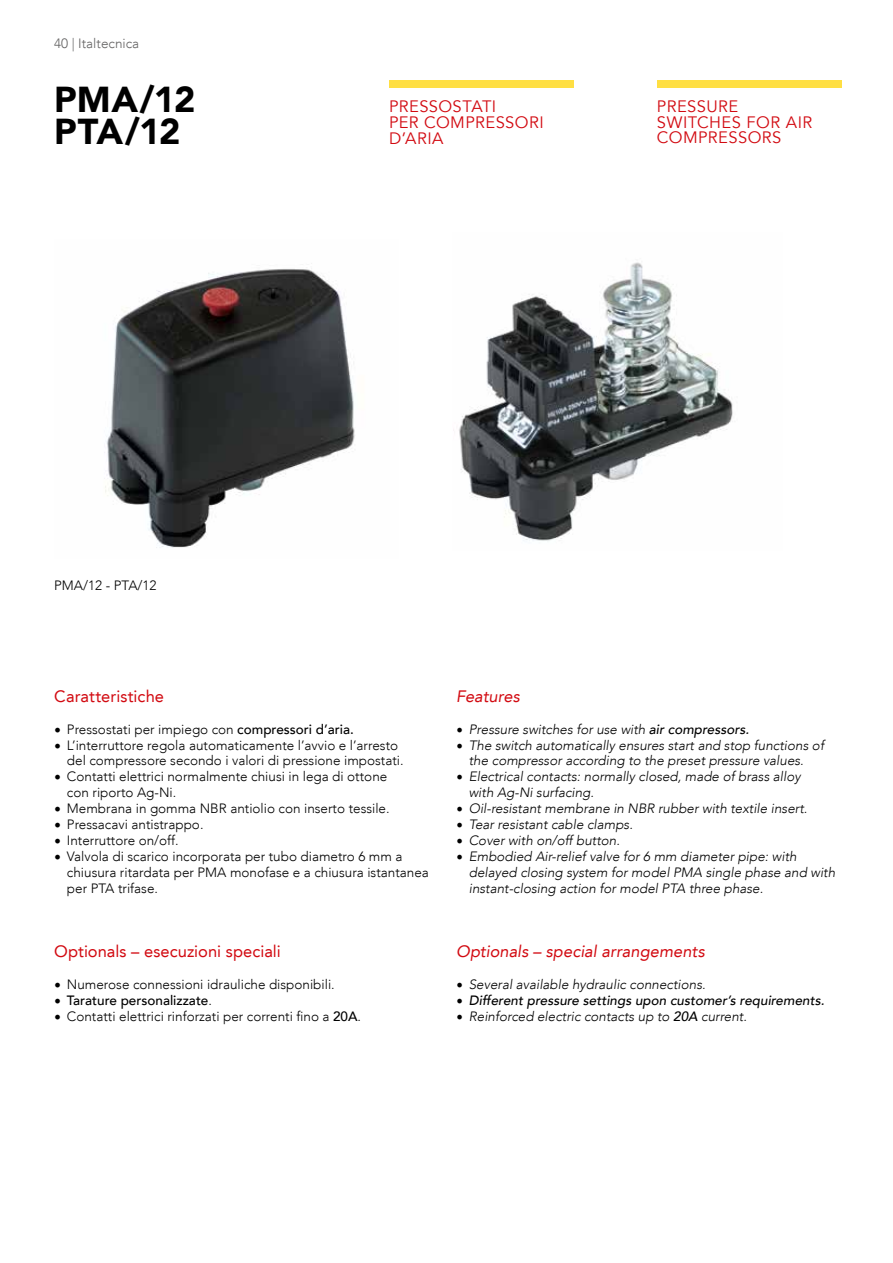
<style>
.page{position:relative;width:893px;height:1263px;background:#fff}
.page>*{position:absolute;margin:0;border:0;box-sizing:border-box;transform-origin:0 0}
.t1{font:900 36px/32px "Avenir LT";letter-spacing:-.015em;color:#000}
.t2{font:16.5px/15.9px "Avenir LT";letter-spacing:.03em;color:#d20a11}
.t3{font:16.5px "Avenir LT";letter-spacing:.005em;color:#d20a11}
.t4{font:italic 16.5px "Avenir LT";letter-spacing:.005em;color:#d20a11}
.t5{font:italic 300 13.5px/15.9px "Avenir LT";color:#000}
.t6{font:300 13.5px/15.9px "Avenir LT";color:#000}
.t7{font:italic 500 13.5px "Avenir LT";color:#000}
.t8{font:500 13.5px "Avenir LT";color:#000}
.t9{font:300 13.5px "Avenir LT";color:#646363}
.s1{font-family:"Minion Pro";font-weight:400;font-size:18px}
.s2{font-weight:500}
.s3{font-weight:300}
</style>
<div class="page">
<div style="left:389px;top:80px;width:185px;height:8px;background:#ffdf43"></div>
<div style="left:657px;top:80px;width:185px;height:8px;background:#ffdf43"></div>
<img style="left:453px;top:262px;width:280px;height:279px">
<img style="left:104px;top:263px;width:251px;height:285px">
<p class="t9" style="left:54px;top:35px;width:87px">40 | Italtecnica</p>
<h1 class="t1" style="left:54px;top:83px;width:143px">PMA/12<br>PTA/12</h1>
<p class="t6" style="left:54px;top:577px;width:104px">PMA/12 - PTA/12</p>
<p class="t2" style="left:389px;top:98px;width:156px">PRESSOSTATI<br>PER COMPRESSORI<br>D’ARIA</p>
<p class="t2" style="left:657px;top:98px;width:157px">PRESSURE<br>SWITCHES FOR AIR<br>COMPRESSORS</p>
<p class="t3" style="left:54px;top:686px;width:111px">Caratteristiche</p>
<p class="t6" style="left:54px;top:721px;width:301px"><span class="s1">•</span> Pressostati per impiego con <span class="s2">compressori d’aria.</span></p>
<p class="t6" style="left:67px;top:737px;width:338px;text-indent:-13px"><span class="s1">•</span> L’interruttore regola automaticamente l’avvio e l’arresto del compressore secondo i valori di pressione impostati.</p>
<p class="t6" style="left:67px;top:769px;width:322px;text-indent:-13px"><span class="s1">•</span> Contatti elettrici normalmente chiusi in lega di ottone con riporto Ag-Ni.</p>
<p class="t6" style="left:54px;top:801px;width:337px"><span class="s1">•</span> Membrana in gomma NBR antiolio con inserto tessile.</p>
<p class="t6" style="left:54px;top:817px;width:151px"><span class="s1">•</span> Pressacavi antistrappo.</p>
<p class="t6" style="left:54px;top:833px;width:126px"><span class="s1">•</span> Interruttore on/off.</p>
<p class="t6" style="left:67px;top:848px;width:363px;text-indent:-13px"><span class="s1">•</span> Valvola di scarico incorporata per tubo diametro 6 mm a chiusura ritardata per PMA monofase e a chiusura istantanea per PTA trifase.</p>
<p class="t3" style="left:54px;top:941px;width:228px">Optionals – esecuzioni speciali</p>
<p class="t6" style="left:54px;top:976px;width:282px"><span class="s1">•</span> Numerose connessioni idrauliche disponibili.</p>
<p class="t8" style="left:54px;top:992px;width:159px"><span class="s1">•</span> Tarature personalizzate<span class="s3">.</span></p>
<p class="t6" style="left:54px;top:1008px;width:308px"><span class="s1">•</span> Contatti elettrici rinforzati per correnti fino a <span class="s2">20A</span>.</p>
<p class="t4" style="left:456px;top:686px;width:65px">Features</p>
<p class="t5" style="left:456px;top:721px;width:295px"><span class="s1">•</span> Pressure switches for use with <span class="s2">air compressors.</span></p>
<p class="t5" style="left:456px;top:737px;width:369px;text-align:center"><span class="s1">•</span> The switch automatically ensures start and stop functions of the compressor according to the preset pressure values.</p>
<p class="t5" style="left:469px;top:769px;width:333px;text-indent:-13px"><span class="s1">•</span> Electrical contacts: normally closed, made of brass alloy with Ag-Ni surfacing.</p>
<p class="t5" style="left:456px;top:801px;width:353px"><span class="s1">•</span> Oil-resistant membrane in NBR rubber with textile insert.</p>
<p class="t5" style="left:456px;top:817px;width:178px"><span class="s1">•</span> Tear resistant cable clamps.</p>
<p class="t5" style="left:456px;top:833px;width:165px"><span class="s1">•</span> Cover with on/off button.</p>
<p class="t5" style="left:469px;top:848px;width:368px;text-indent:-13px"><span class="s1">•</span> Embodied Air-relief valve for 6 mm diameter pipe: with delayed closing system for model PMA single phase and with instant-closing action for model PTA three phase.</p>
<p class="t4" style="left:456px;top:941px;width:250px">Optionals – special arrangements</p>
<p class="t5" style="left:456px;top:976px;width:251px"><span class="s1">•</span> Several available hydraulic connections.</p>
<p class="t7" style="left:456px;top:992px;width:370px"><span class="s1">•</span> Different pressure settings upon customer’s requirements.</p>
<p class="t5" style="left:456px;top:1008px;width:292px"><span class="s1">•</span> Reinforced electric contacts up to <span class="s2">20A</span> current.</p>
</div>
